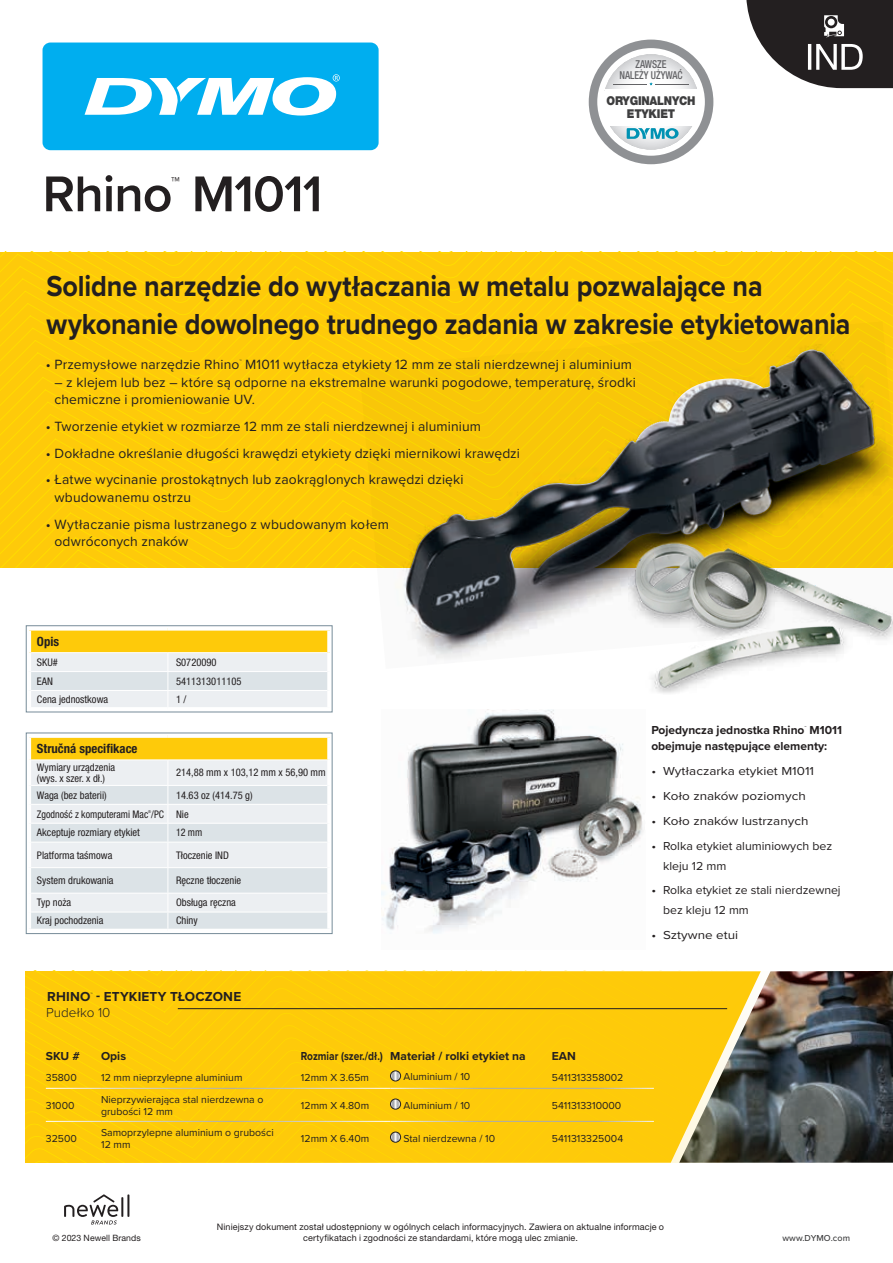
<style>
.page{position:relative;width:893px;height:1263px;background:#fff}
.page>*{position:absolute;margin:0;border:0;box-sizing:border-box;transform-origin:0 0}
.t1{font:600 52.05px "Proxima Nova";letter-spacing:-.02em;color:#231f20}
.t2{font:700 30px/37.5px "Proxima Nova";letter-spacing:-.005em;color:#231f20;scale:.9 1}
.t3{font:600 19.2px "Proxima Nova";color:#231f20}
.t4{font:13.8px/17.7px "Proxima Nova";letter-spacing:.01em;color:#231f20}
.t5{font:700 13.5px "Proxima Nova";letter-spacing:.015em;color:#231f20}
.t6{font:300 13.5px "Proxima Nova";color:#231f20}
.t7{font:700 condensed 12.75px "Helvetica Neue LT Pro";color:#231f20}
.t8{font:900 12.15px/12.8px "Helvetica Neue LT Pro";letter-spacing:-.02em;color:#3e3e3f;text-align:center;scale:.9 1}
.t9{font:12px/19.5px "Proxima Nova";color:#231f20;scale:1.12 1}
.t10{font:700 12px "Proxima Nova";color:#231f20}
.t11{font:700 12px "Proxima Nova";color:#231f20;scale:.85 1}
.t12{font:500 condensed 10.95px/11.1px "Helvetica Neue LT Pro";color:#636366;text-align:center;scale:.9 1}
.t13{font:condensed 10.5px/10.5px "Helvetica Neue LT Pro";color:#231f20}
.t14{font:10.5px/12px "Proxima Nova";color:#231f20}
.t15{font:condensed 10.5px "Helvetica Neue LT Pro";color:#231f20;scale:.95 1}
.t16{font:9px/11.2px "Helvetica Neue LT Pro";letter-spacing:.01em;color:#231f20;text-align:center}
.t17{font:500 9px "Proxima Nova";letter-spacing:.01em;color:#3e3e3f}
.t18{font:8.7px "Helvetica Neue LT Pro";letter-spacing:.015em;color:#231f20}
.t19{font:5.1px "Proxima Nova";color:#231f20}
.t20{font:700 4.95px "Proxima Nova";color:#231f20}
.t21{font:700 4.5px "Proxima Nova";color:#231f20}
.t22{font:condensed 3.9px "Helvetica Neue LT Pro";color:#231f20;scale:.95 1}
</style>
<div class="page">
<div style="left:589px;top:40px;width:124px;height:124px;background:#8f9194;border-radius:50%"></div>
<svg style="left:597px;top:48px;width:108px;height:108px"></svg>
<hr style="left:121px;top:1197px;width:2px;height:20px;background:#231f20">
<hr style="left:127px;top:1194px;width:2px;height:23px;background:#231f20">
<svg style="left:64px;top:1194px;width:54px;height:30px"></svg>
<svg style="left:0;top:252px;width:893px;height:315px;background:#fecb08"></svg>
<img style="left:382px;top:709px;width:261px;height:225px">
<img style="left:359px;top:321px;width:534px;height:338px">
<img style="left:405px;top:350px;width:470px;height:288px">
<div style="left:43px;top:43px;width:336px;height:107px;background:#00aeef;border-radius:8px"></div>
<svg style="left:85px;top:74px;width:255px;height:42px"></svg>
<svg style="left:746px;top:0;width:147px;height:89px"></svg>
<img style="left:628px;top:533px;width:265px;height:160px">
<img style="left:776px;top:971px;width:117px;height:192px">
<svg style="left:26px;top:971px;width:750px;height:192px;background:#f1c210"></svg>
<hr style="left:46px;top:1088px;width:55px;height:1px;background:#fff">
<hr style="left:101px;top:1088px;width:200px;height:1px;background:#fff">
<hr style="left:301px;top:1088px;width:89px;height:1px;background:#fff">
<hr style="left:390px;top:1088px;width:162px;height:1px;background:#fff">
<hr style="left:552px;top:1088px;width:102px;height:1px;background:#fff">
<hr style="left:46px;top:1121px;width:55px;height:1px;background:#fff">
<hr style="left:101px;top:1121px;width:200px;height:1px;background:#fff">
<hr style="left:301px;top:1121px;width:89px;height:1px;background:#fff">
<hr style="left:390px;top:1121px;width:162px;height:1px;background:#fff">
<hr style="left:552px;top:1121px;width:102px;height:1px;background:#fff">
<svg style="left:390px;top:1071px;width:11px;height:10px"></svg>
<div style="left:390px;top:1071px;width:11px;height:10px;border:1px solid #231f20;border-radius:50%"></div>
<svg style="left:390px;top:1099px;width:11px;height:10px"></svg>
<div style="left:390px;top:1099px;width:11px;height:10px;border:1px solid #231f20;border-radius:50%"></div>
<svg style="left:390px;top:1132px;width:11px;height:10px"></svg>
<div style="left:390px;top:1132px;width:11px;height:10px;border:1px solid #231f20;border-radius:50%"></div>
<hr style="left:178px;top:1008px;width:549px;height:1px;background:#231f20">
<div style="left:29px;top:736px;width:300px;height:24px;background:#feca0a"></div>
<div style="left:327px;top:738px;width:5px;height:22px;background:#fff"></div>
<div style="left:27px;top:733px;width:141px;height:5px;background:#fff"></div>
<hr style="left:27px;top:738px;width:4px;height:22px;background:#fff">
<div style="left:168px;top:733px;width:164px;height:5px;background:#fff"></div>
<hr style="left:31px;top:759px;width:137px;height:1px;background:#fff">
<hr style="left:168px;top:759px;width:159px;height:1px;background:#fff">
<svg style="left:31px;top:760px;width:297px;height:169px;background:#e5eaed"></svg>
<div style="left:26px;top:733px;width:306px;height:201px;border:1px solid #778c99"></div>
<div style="left:29px;top:628px;width:300px;height:25px;background:#feca0a"></div>
<div style="left:327px;top:631px;width:5px;height:22px;background:#fff"></div>
<div style="left:27px;top:626px;width:141px;height:5px;background:#fff"></div>
<hr style="left:27px;top:631px;width:4px;height:22px;background:#fff">
<div style="left:168px;top:626px;width:164px;height:5px;background:#fff"></div>
<hr style="left:31px;top:652px;width:137px;height:1px;background:#fff">
<hr style="left:168px;top:652px;width:159px;height:1px;background:#fff">
<svg style="left:31px;top:653px;width:296px;height:54px;background:#e7ebee"></svg>
<div style="left:26px;top:625px;width:306px;height:87px;border:1px solid #778c99"></div>
<p class="t12" style="left:619px;top:58px;width:72px">ZAWSZE<br>NALEŻY UŻYWAĆ</p>
<h1 class="t1" style="left:43px;top:155px;width:281px">Rhino M1011</h1>
<h3 class="t3" style="left:171px;top:170px;width:10px">™</h3>
<p class="t8" style="left:607px;top:94px;width:100px">ORYGINALNYCH<br>ETYKIET</p>
<h2 class="t2" style="left:46px;top:267px;width:895px">Solidne narzędzie do wytłaczania w metalu pozwalające na wykonanie dowolnego trudnego zadania w zakresie etykietowania</h2>
<p class="t4" style="left:46px;top:355px;width:588px">• Przemysłowe narzędzie Rhino M1011 wytłacza etykiety 12 mm ze stali nierdzewnej i aluminium</p>
<p class="t19" style="left:239px;top:358px;width:4px">™</p>
<p class="t4" style="left:55px;top:372px;width:583px">– z klejem lub bez – które są odporne na ekstremalne warunki pogodowe, temperaturę, środki chemiczne i promieniowanie UV.</p>
<p class="t4" style="left:46px;top:417px;width:437px">• Tworzenie etykiet w rozmiarze 12 mm ze stali nierdzewnej i aluminium</p>
<p class="t4" style="left:46px;top:443px;width:475px">• Dokładne określanie długości krawędzi etykiety dzięki miernikowi krawędzi</p>
<p class="t4" style="left:55px;top:470px;width:411px;text-indent:-9px">• Łatwe wycinanie prostokątnych lub zaokrąglonych krawędzi dzięki wbudowanemu ostrzu</p>
<p class="t4" style="left:55px;top:515px;width:336px;text-indent:-9px">• Wytłaczanie pisma lustrzanego z wbudowanym kołem odwróconych znaków</p>
<p class="t7" style="left:37px;top:634px;width:24px">Opis</p>
<p class="t13" style="left:37px;top:657px;width:22px">SKU#</p>
<p class="t13" style="left:176px;top:657px;width:42px">S0720090</p>
<p class="t13" style="left:37px;top:676px;width:17px">EAN</p>
<p class="t13" style="left:176px;top:676px;width:67px">5411313011105</p>
<p class="t13" style="left:37px;top:694px;width:73px">Cena jednostkowa</p>
<p class="t13" style="left:176px;top:694px;width:12px">1 /</p>
<p class="t7" style="left:37px;top:741px;width:102px">Stručná specifikace</p>
<p class="t13" style="left:37px;top:762px;width:80px">Wymiary urządzenia (wys. x szer. x dł.)</p>
<p class="t13" style="left:176px;top:767px;width:151px">214,88 mm x 103,12 mm x 56,90 mm</p>
<p class="t13" style="left:37px;top:789px;width:71px">Waga (bez baterii)</p>
<p class="t13" style="left:37px;top:785px;width:217px;line-height:18.9px;text-indent:139px">14.63 oz (414.75 g)<br>Zgodność z komputerami Mac /PC Nie</p>
<p class="t22" style="left:148px;top:810px;width:5px">®</p>
<p class="t13" style="left:37px;top:827px;width:104px">Akceptuje rozmiary etykiet</p>
<p class="t15" style="left:176px;top:826px;width:29px">12 mm</p>
<p class="t13" style="left:37px;top:849px;width:77px">Platforma taśmowa</p>
<p class="t13" style="left:176px;top:849px;width:54px">Tłoczenie IND</p>
<p class="t13" style="left:37px;top:875px;width:78px">System drukowania</p>
<p class="t13" style="left:176px;top:875px;width:67px">Ręczne tłoczenie</p>
<p class="t13" style="left:37px;top:897px;width:36px">Typ noża</p>
<p class="t13" style="left:176px;top:897px;width:61px">Obsługa ręczna</p>
<p class="t13" style="left:37px;top:915px;width:68px">Kraj pochodzenia</p>
<p class="t13" style="left:176px;top:915px;width:23px">Chiny</p>
<p class="t5" style="left:47px;top:986px;width:195px">RHINO - ETYKIETY TŁOCZONE</p>
<p class="t20" style="left:91px;top:990px;width:4px">™</p>
<p class="t6" style="left:46px;top:1003px;width:66px">Pudełko 10</p>
<p class="t10" style="left:46px;top:1047px;width:36px">SKU #</p>
<p class="t10" style="left:101px;top:1047px;width:26px">Opis</p>
<p class="t11" style="left:301px;top:1047px;width:266px">Rozmiar (szer./dł.) Materiał / rolki etykiet na</p>
<p class="t10" style="left:552px;top:1047px;width:25px">EAN</p>
<p class="t14" style="left:46px;top:1071px;width:32px">35800</p>
<p class="t14" style="left:101px;top:1071px;width:143px">12 mm nieprzylepne aluminium</p>
<p class="t14" style="left:301px;top:1071px;width:70px">12mm X 3.65m</p>
<p class="t14" style="left:403px;top:1070px;width:68px">Aluminium / 10</p>
<p class="t14" style="left:552px;top:1071px;width:73px">5411313358002</p>
<p class="t14" style="left:46px;top:1099px;width:30px">31000</p>
<p class="t14" style="left:101px;top:1093px;width:164px">Nieprzywierająca stal nierdzewna o grubości 12 mm</p>
<p class="t14" style="left:301px;top:1099px;width:70px">12mm X 4.80m</p>
<p class="t14" style="left:403px;top:1099px;width:68px">Aluminium / 10</p>
<p class="t14" style="left:552px;top:1099px;width:71px">5411313310000</p>
<p class="t14" style="left:46px;top:1132px;width:33px">32500</p>
<p class="t14" style="left:101px;top:1126px;width:174px">Samoprzylepne aluminium o grubości<br>12 mm</p>
<p class="t14" style="left:301px;top:1132px;width:70px">12mm X 6.40m</p>
<p class="t14" style="left:403px;top:1132px;width:93px">Stal nierdzewna / 10</p>
<p class="t14" style="left:552px;top:1132px;width:73px">5411313325004</p>
<p class="t10" style="left:651px;top:721px;width:192px">Pojedyncza jednostka Rhino M1011</p>
<p class="t21" style="left:804px;top:724px;width:4px">™</p>
<p class="t10" style="left:651px;top:737px;width:177px">obejmuje następujące elementy:</p>
<p class="t9" style="left:651px;top:761px;width:147px">• Wytłaczarka etykiet M1011</p>
<p class="t9" style="left:651px;top:786px;width:139px">• Koło znaków poziomych</p>
<p class="t9" style="left:651px;top:811px;width:142px">• Koło znaków lustrzanych</p>
<p class="t9" style="left:663px;top:836px;width:153px;text-indent:-12px">• Rolka etykiet aluminiowych bez kleju 12 mm</p>
<p class="t9" style="left:663px;top:880px;width:160px;text-indent:-12px">• Rolka etykiet ze stali nierdzewnej bez kleju 12 mm</p>
<p class="t9" style="left:651px;top:924px;width:79px">• Sztywne etui</p>
<p class="t18" style="left:53px;top:1233px;width:90px">© 2023 Newell Brands</p>
<p class="t16" style="left:217px;top:1221px;width:449px">Niniejszy dokument został udostępniony w ogólnych celach informacyjnych. Zawiera on aktualne informacje o certyfikatach i zgodności ze standardami, które mogą ulec zmianie.</p>
<p class="t17" style="left:782px;top:1232px;width:69px">www.DYMO.com</p>
</div>
